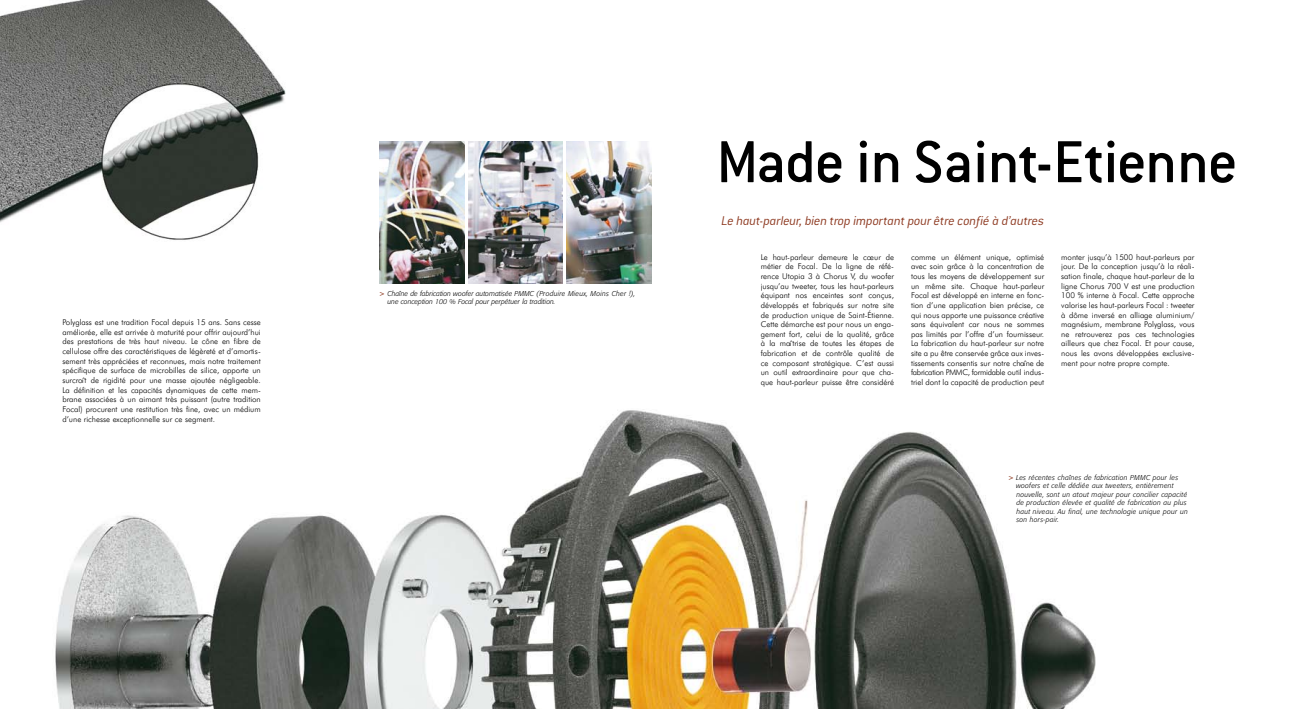
<style>
.page{position:relative;width:1304px;height:709px;background:#fff}
.page>*{position:absolute;margin:0;border:0;box-sizing:border-box;transform-origin:0 0}
.t1{font:500 65px "Conduit ITC";letter-spacing:-.015em;color:#000}
.t2{font:italic 300 14px "Conduit ITC";letter-spacing:-.015em;color:#8e3a21}
.t3{font:300 8px/9.6px "Futura BT";color:#000;text-align:justify}
.t4{font:italic 300 7px/8.4px "Formata";letter-spacing:.03em;color:#000}
.t5{font:italic 300 7px/7.5px "Formata";color:#000}
.s1{font-family:"Futura BT";font-weight:500;font-style:normal;color:#8e3a21}
</style>
<div class="page">
<img style="left:55px;top:409px;width:1041px;height:300px">
<img style="left:0;top:0;width:286px;height:240px">
<img style="left:469px;top:141px;width:94px;height:142px">
<img style="left:379px;top:141px;width:85px;height:142px">
<img style="left:567px;top:141px;width:85px;height:142px">
<p class="t3" style="left:62px;top:317px;width:200px">Polyglass est une tradition Focal depuis 15 ans. Sans cesse améliorée, elle est arrivée à maturité pour offrir aujourd’hui des prestations de très haut niveau. Le cône en fibre de cellulose offre des caractéristiques de légèreté et d’amortis&shy;sement très appréciées et reconnues, mais notre traitement spécifique de surface de microbilles de silice, apporte un surcroît de rigidité pour une masse ajoutée négligeable.<br>La définition et les capacités dynamiques de cette mem&shy;brane associées à un aimant très puissant (autre tradition Focal) procurent une restitution très fine, avec un médium d’une richesse exceptionnelle sur ce segment.</p>
<p class="t5" style="left:387px;top:290px;width:249px;text-indent:-8px"><span class="s1">&gt;</span> Chaîne de fabrication woofer automatisée PMMC (Produire Mieux, Moins Cher !), une conception 100 % Focal pour perpétuer la tradition.</p>
<h1 class="t1" style="left:716px;top:125px;width:523px">Made in Saint-Etienne</h1>
<h2 class="t2" style="left:721px;top:213px;width:324px">Le haut-parleur, bien trop important pour être confié à d’autres</h2>
<p class="t3" style="left:761px;top:252px;width:135px">Le haut-parleur demeure le cœur de métier de Focal. De la ligne de réfé&shy;rence Utopia 3 à Chorus V, du woofer jusqu’au tweeter, tous les haut-parleurs équipant nos enceintes sont conçus, développés et fabriqués sur notre site de production unique de Saint-Étienne.<br>Cette démarche est pour nous un enga&shy;gement fort, celui de la qualité, grâce à la maîtrise de toutes les étapes de fabrication et de contrôle qualité de ce composant stratégique. C’est aussi un outil extraordinaire pour que cha&shy;que haut-parleur puisse être considéré</p>
<p class="t3" style="left:911px;top:252px;width:135px">comme un élément unique, optimisé avec soin grâce à la concentration de tous les moyens de développement sur un même site. Chaque haut-parleur Focal est développé en interne en fonc&shy;tion d’une application bien précise, ce qui nous apporte une puissance créative sans équivalent car nous ne sommes pas limités par l’offre d’un fournisseur.<br>La fabrication du haut-parleur sur notre site a pu être conservée grâce aux inves&shy;tissements consentis sur notre chaîne de fabrication PMMC, formidable outil indus&shy;triel dont la capacité de production peut</p>
<p class="t3" style="left:1061px;top:252px;width:135px">monter jusqu’à 1500 haut-parleurs par jour. De la conception jusqu’à la réali&shy;sation finale, chaque haut-parleur de la ligne Chorus 700 V est une production 100 % interne à Focal. Cette approche valorise les haut-parleurs Focal : tweeter à dôme inversé en alliage aluminium/ magnésium, membrane Polyglass, vous ne retrouverez pas ces technologies ailleurs que chez Focal. Et pour cause, nous les avons développées exclusive&shy;ment pour notre propre compte.</p>
<p class="t4" style="left:1016px;top:473px;width:173px;text-indent:-8px"><span class="s1">&gt;</span> Les récentes chaînes de fabrication PMMC pour les woofers et celle dédiée aux tweeters, entièrement nouvelle, sont un atout majeur pour concilier capacité de production élevée et qualité de fabrication au plus haut niveau. Au final, une technologie unique pour un son hors-pair.</p>
</div>
